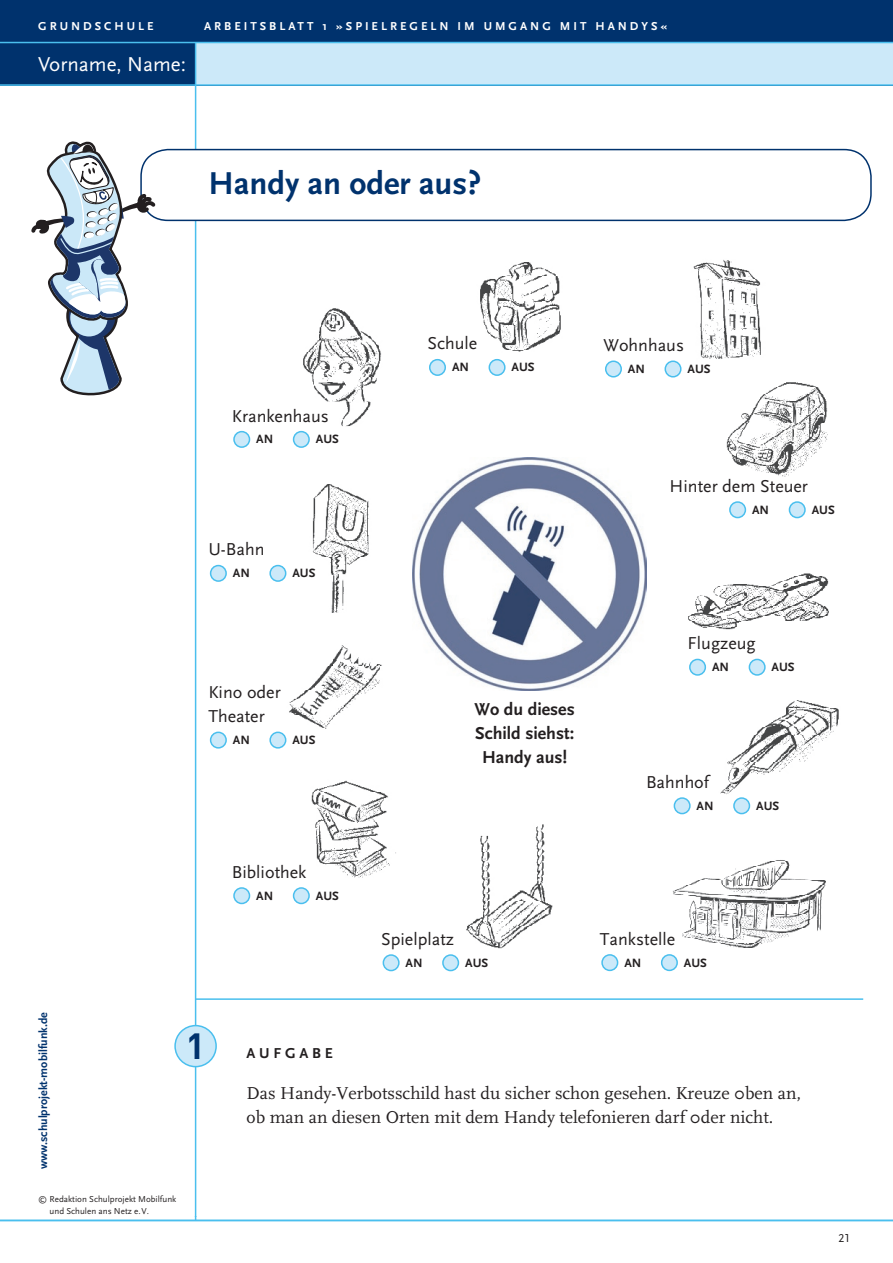
<style>
.page{position:relative;width:893px;height:1263px;background:#fff}
.page>*{position:absolute;margin:0;border:0;box-sizing:border-box;transform-origin:0 0}
.t1{font:700 36px "DIN";color:#00326d}
.t2{font:700 33px "Scala Sans";color:#00326d}
.t3{font:21px "Scala Sans";color:#fff}
.t4{font:18px/24px "Scala";color:#231f20}
.t5{font:18px/24px "Scala Sans";color:#231f20}
.t6{font:700 18px/24px "Scala Sans";color:#231f20;text-align:center}
.t7{font:700 15px "Scala Sans";letter-spacing:.25em;color:#231f20}
.t8{font:700 12.6px "Scala Sans";color:#231f20}
.t9{font:700 12px "Scala Sans";letter-spacing:.25em;color:#fff}
.t10{font:700 12px "Scala Sans";color:#00326d}
.t11{font:12px "Scala Sans Caps";color:#231f20}
.t12{font:9px/12px "Scala Sans";color:#231f20}
</style>
<div class="page">
<div style="left:0;top:0;width:893px;height:85px;background:#00326d"></div>
<div style="left:196px;top:43px;width:697px;height:42px;background:#cce9f9"></div>
<hr style="left:195px;top:43px;width:1px;height:1177px;background:#4abfee">
<hr style="left:0;top:84px;width:893px;height:2px;background:#4abfee">
<hr style="left:0;top:42px;width:893px;height:1px;background:#4abfee">
<hr style="left:0;top:1220px;width:893px;height:1px;background:#4abfee">
<img style="left:303px;top:308px;width:78px;height:94px">
<img style="left:341px;top:402px;width:30px;height:24px">
<img style="left:480px;top:262px;width:81px;height:107px">
<img style="left:679px;top:260px;width:82px;height:108px">
<img style="left:726px;top:382px;width:102px;height:94px">
<img style="left:672px;top:860px;width:154px;height:88px">
<img style="left:450px;top:824px;width:103px;height:148px">
<img style="left:292px;top:780px;width:104px;height:125px">
<img style="left:270px;top:645px;width:112px;height:97px">
<img style="left:312px;top:484px;width:57px;height:128px">
<img style="left:413px;top:457px;width:233px;height:234px">
<hr style="left:196px;top:998px;width:667px;height:2px;background:#4abfee">
<div style="left:175px;top:1025px;width:41px;height:42px;background:#cce9f9;border-radius:50%"></div>
<div style="left:174px;top:1025px;width:43px;height:42px;border:2px solid #4abfee;border-radius:50%"></div>
<div style="left:430px;top:360px;width:15px;height:15px;background:#cce9f9;border-radius:50%"></div>
<div style="left:429px;top:359px;width:17px;height:17px;border:2px solid #4abfee;border-radius:50%"></div>
<div style="left:489px;top:360px;width:16px;height:15px;background:#cce9f9;border-radius:50%"></div>
<div style="left:489px;top:359px;width:17px;height:17px;border:2px solid #4abfee;border-radius:50%"></div>
<div style="left:606px;top:361px;width:15px;height:16px;background:#cce9f9;border-radius:50%"></div>
<div style="left:605px;top:360px;width:17px;height:17px;border:2px solid #4abfee;border-radius:50%"></div>
<div style="left:665px;top:361px;width:16px;height:16px;background:#cce9f9;border-radius:50%"></div>
<div style="left:664px;top:360px;width:17px;height:17px;border:2px solid #4abfee;border-radius:50%"></div>
<div style="left:730px;top:502px;width:15px;height:15px;background:#cce9f9;border-radius:50%"></div>
<div style="left:729px;top:501px;width:17px;height:17px;border:2px solid #4abfee;border-radius:50%"></div>
<div style="left:789px;top:502px;width:16px;height:15px;background:#cce9f9;border-radius:50%"></div>
<div style="left:789px;top:501px;width:17px;height:17px;border:2px solid #4abfee;border-radius:50%"></div>
<img style="left:688px;top:573px;width:141px;height:57px">
<div style="left:690px;top:659px;width:15px;height:16px;background:#cce9f9;border-radius:50%"></div>
<div style="left:689px;top:659px;width:17px;height:17px;border:2px solid #4abfee;border-radius:50%"></div>
<div style="left:749px;top:659px;width:16px;height:16px;background:#cce9f9;border-radius:50%"></div>
<div style="left:749px;top:659px;width:17px;height:17px;border:2px solid #4abfee;border-radius:50%"></div>
<div style="left:234px;top:432px;width:15px;height:15px;background:#cce9f9;border-radius:50%"></div>
<div style="left:233px;top:431px;width:17px;height:17px;border:2px solid #4abfee;border-radius:50%"></div>
<div style="left:294px;top:432px;width:15px;height:15px;background:#cce9f9;border-radius:50%"></div>
<div style="left:293px;top:431px;width:17px;height:17px;border:2px solid #4abfee;border-radius:50%"></div>
<div style="left:211px;top:566px;width:15px;height:15px;background:#cce9f9;border-radius:50%"></div>
<div style="left:210px;top:565px;width:17px;height:17px;border:2px solid #4abfee;border-radius:50%"></div>
<div style="left:270px;top:566px;width:16px;height:15px;background:#cce9f9;border-radius:50%"></div>
<div style="left:269px;top:565px;width:17px;height:17px;border:2px solid #4abfee;border-radius:50%"></div>
<div style="left:211px;top:732px;width:15px;height:16px;background:#cce9f9;border-radius:50%"></div>
<div style="left:210px;top:732px;width:17px;height:17px;border:2px solid #4abfee;border-radius:50%"></div>
<div style="left:270px;top:732px;width:16px;height:16px;background:#cce9f9;border-radius:50%"></div>
<div style="left:269px;top:732px;width:17px;height:17px;border:2px solid #4abfee;border-radius:50%"></div>
<div style="left:234px;top:888px;width:15px;height:15px;background:#cce9f9;border-radius:50%"></div>
<div style="left:233px;top:887px;width:17px;height:17px;border:2px solid #4abfee;border-radius:50%"></div>
<div style="left:294px;top:888px;width:15px;height:15px;background:#cce9f9;border-radius:50%"></div>
<div style="left:293px;top:887px;width:17px;height:17px;border:2px solid #4abfee;border-radius:50%"></div>
<div style="left:383px;top:955px;width:16px;height:15px;background:#cce9f9;border-radius:50%"></div>
<div style="left:383px;top:954px;width:17px;height:17px;border:2px solid #4abfee;border-radius:50%"></div>
<div style="left:443px;top:955px;width:15px;height:15px;background:#cce9f9;border-radius:50%"></div>
<div style="left:442px;top:954px;width:17px;height:17px;border:2px solid #4abfee;border-radius:50%"></div>
<div style="left:602px;top:955px;width:16px;height:15px;background:#cce9f9;border-radius:50%"></div>
<div style="left:601px;top:954px;width:17px;height:17px;border:2px solid #4abfee;border-radius:50%"></div>
<div style="left:662px;top:955px;width:15px;height:15px;background:#cce9f9;border-radius:50%"></div>
<div style="left:661px;top:954px;width:17px;height:17px;border:2px solid #4abfee;border-radius:50%"></div>
<img style="left:720px;top:700px;width:119px;height:102px">
<div style="left:674px;top:798px;width:16px;height:15px;background:#cce9f9;border-radius:50%"></div>
<div style="left:674px;top:797px;width:17px;height:17px;border:2px solid #4abfee;border-radius:50%"></div>
<div style="left:734px;top:798px;width:15px;height:15px;background:#cce9f9;border-radius:50%"></div>
<div style="left:733px;top:797px;width:17px;height:17px;border:2px solid #4abfee;border-radius:50%"></div>
<div style="left:141px;top:150px;width:730px;height:70px;background:#fff;border-radius:27px"></div>
<div style="left:140px;top:149px;width:732px;height:72px;border:2px solid #00326d;border-radius:27px"></div>
<svg style="left:31px;top:141px;width:124px;height:255px"></svg>
<p class="t9" style="left:38px;top:20px;width:87px">GRU NDSCHUL</p>
<p class="t9" style="left:147px;top:20px;width:8px">E</p>
<p class="t3" style="left:38px;top:53px;width:149px">Vorname, Name:</p>
<p class="t9" style="left:204px;top:20px;width:425px">ARBEI TSBLATT 1 »SPIE LRE GE LN I M UMGAN G MI T HANDY</p>
<p class="t9" style="left:651px;top:20px;width:18px">S«</p>
<h2 class="t2" style="left:208px;top:166px;width:274px">HANDY AN ODER AUS?</h2>
<p class="t5" style="left:232px;top:404px;width:99px">Krankenhaus</p>
<p class="t8" style="left:256px;top:432px;width:19px">AN</p>
<p class="t8" style="left:316px;top:432px;width:25px">AUS</p>
<p class="t5" style="left:208px;top:537px;width:58px">U-Bahn</p>
<p class="t8" style="left:233px;top:566px;width:19px">AN</p>
<p class="t8" style="left:292px;top:566px;width:25px">AUS</p>
<p class="t5" style="left:208px;top:680px;width:74px">Kino oder<br>Theater</p>
<p class="t8" style="left:233px;top:733px;width:19px">AN</p>
<p class="t8" style="left:292px;top:733px;width:25px">AUS</p>
<p class="t5" style="left:232px;top:860px;width:76px">Bibliothek</p>
<p class="t8" style="left:256px;top:889px;width:19px">AN</p>
<p class="t8" style="left:316px;top:889px;width:25px">AUS</p>
<p class="t5" style="left:427px;top:331px;width:51px">Schule</p>
<p class="t5" style="left:603px;top:333px;width:82px">Wohnhaus</p>
<p class="t8" style="left:452px;top:361px;width:19px">AN</p>
<p class="t8" style="left:512px;top:361px;width:25px">AUS</p>
<p class="t8" style="left:628px;top:362px;width:19px">AN</p>
<p class="t8" style="left:687px;top:362px;width:25px">AUS</p>
<p class="t5" style="left:669px;top:474px;width:140px">Hinter dem Steuer</p>
<p class="t8" style="left:752px;top:503px;width:19px">AN</p>
<p class="t8" style="left:812px;top:503px;width:25px">AUS</p>
<p class="t6" style="left:475px;top:697px;width:102px">WO DU DIESES<br>SCHILD SIEHST:<br>HANDY AUS!</p>
<p class="t5" style="left:688px;top:631px;width:70px">Flugzeug</p>
<p class="t8" style="left:712px;top:660px;width:19px">AN</p>
<p class="t8" style="left:772px;top:660px;width:25px">AUS</p>
<p class="t5" style="left:646px;top:770px;width:64px">Bahnhof</p>
<p class="t8" style="left:697px;top:799px;width:19px">AN</p>
<p class="t8" style="left:756px;top:799px;width:25px">AUS</p>
<p class="t5" style="left:381px;top:927px;width:75px">Spielplatz</p>
<p class="t5" style="left:600px;top:927px;width:77px">Tankstelle</p>
<p class="t8" style="left:406px;top:956px;width:19px">AN</p>
<p class="t8" style="left:465px;top:956px;width:25px">AUS</p>
<p class="t8" style="left:624px;top:956px;width:19px">AN</p>
<p class="t8" style="left:684px;top:956px;width:25px">AUS</p>
<p class="t10" style="left:37px;top:1169px;width:159px;rotate:-90deg">WWW.SCHULPROJEKT-MOBILFUNK.DE</p>
<p class="t12" style="left:50px;top:1193px;width:128px;text-indent:-11px">© Redaktion Schulprojekt Mobilfunk und Schulen ans Netz e. V.</p>
<h1 class="t1" style="left:186px;top:1022px;width:21px">1</h1>
<p class="t7" style="left:247px;top:1045px;width:88px">AUFGABE</p>
<p class="t4" style="left:247px;top:1081px;width:556px">Das Handy-Verbotsschild hast du sicher schon gesehen. Kreuze 0ben an, ob man an diesen Orten mit dem Handy telefonieren darf 0der nicht.</p>
<p class="t11" style="left:838px;top:1232px;width:13px">21</p>
</div>
